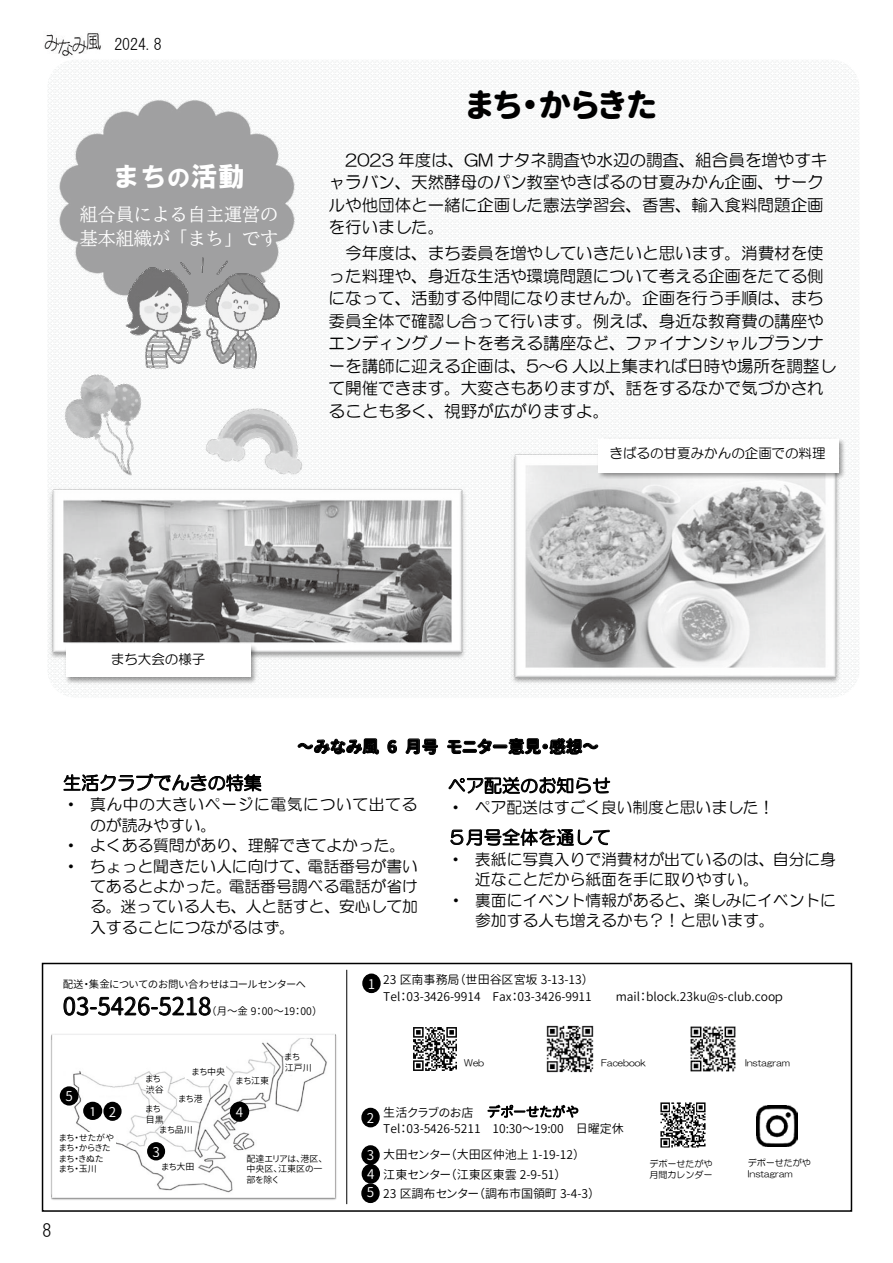
<style>
.page{position:relative;width:893px;height:1263px;background:#fff}
.page>*{position:absolute;margin:0;border:0;box-sizing:border-box;transform-origin:0 0}
.t1{font:33px "Gen Jyuu Gothic X P Heavy";color:#000}
.t2{font:27px "HGS Soei Kakugothic UB";color:#fff}
.t3{font:24px "Gen Jyuu Gothic X P Normal";color:#000}
.t4{font:18px "HG Maru Gothic MPRO";color:#000}
.t5{font:18px/23.4px "BIZ UD Mincho Medium";color:#fff}
.t6{font:18px "HG Gothic M";color:#000}
.t7{font:16.5px/22.5px "HG Maru Gothic MPRO";color:#000}
.t8{font:16.5px "Gen Jyuu Gothic X P Heavy";color:#000}
.t9{font:15.9px "HG Maru Gothic MPRO";color:#000}
.t10{font:15.9px "HG Maru Gothic MPRO";letter-spacing:.035em;color:#000}
.t11{font:15.9px "HG Gothic M";color:#000}
.t12{font:13.5px "HG Maru Gothic MPRO";letter-spacing:.005em;color:#000}
.t13{font:13.5px "Gen Jyuu Gothic X P Normal";color:#fff}
.t14{font:12px/19.8px "Gen Jyuu Gothic X P Normal";color:#000}
.t15{font:10.5px "Gen Jyuu Gothic X P Normal";letter-spacing:.005em;color:#000}
.t16{font:9px/10.5px "Gen Jyuu Gothic X P Normal";color:#000}
.t17{font:9px/10.6px "HG Maru Gothic MPRO";color:#000}
.s1{font-size:24px}
.s2{font-size:13.5px}
</style>
<div class="page">
<img style="left:44px;top:33px;width:57px;height:23px">
<hr style="left:346px;top:970px;width:1px;height:234px;background:#000">
<div style="left:42px;top:963px;width:810px;height:249px;border:2px solid #000"></div>
<img style="left:54px;top:965px;width:287px;height:1px">
<div style="left:362px;top:1108px;width:17px;height:19px;background:#000;border-radius:50%"></div>
<div style="left:361px;top:1108px;width:19px;height:19px;border:2px solid #000;border-radius:50%"></div>
<div style="left:362px;top:1184px;width:17px;height:18px;background:#000;border-radius:50%"></div>
<div style="left:361px;top:1183px;width:19px;height:20px;border:2px solid #000;border-radius:50%"></div>
<div style="left:362px;top:1165px;width:17px;height:18px;background:#000;border-radius:50%"></div>
<div style="left:362px;top:1164px;width:18px;height:19px;border:2px solid #000;border-radius:50%"></div>
<div style="left:362px;top:1146px;width:17px;height:18px;background:#000;border-radius:50%"></div>
<div style="left:361px;top:1145px;width:19px;height:20px;border:2px solid #000;border-radius:50%"></div>
<div style="left:363px;top:974px;width:17px;height:18px;background:#000;border-radius:50%"></div>
<div style="left:362px;top:973px;width:19px;height:20px;border:2px solid #000;border-radius:50%"></div>
<img style="left:660px;top:1102px;width:46px;height:46px">
<img style="left:51px;top:1034px;width:286px;height:166px">
<img style="left:59px;top:1132px;width:56px;height:52px">
<img style="left:151px;top:1158px;width:70px;height:15px">
<img style="left:149px;top:1121px;width:60px;height:17px">
<img style="left:146px;top:1074px;width:31px;height:60px">
<img style="left:168px;top:1090px;width:50px;height:12px">
<img style="left:225px;top:1072px;width:61px;height:15px">
<img style="left:274px;top:1052px;width:55px;height:24px">
<div style="left:186px;top:1065px;width:40px;height:13px;background:#fff"></div>
<div style="left:61px;top:1087px;width:17px;height:18px;background:#000;border-radius:50%"></div>
<div style="left:60px;top:1086px;width:19px;height:19px;border:2px solid #000;border-radius:50%"></div>
<div style="left:231px;top:1102px;width:17px;height:19px;background:#000;border-radius:50%"></div>
<div style="left:230px;top:1101px;width:19px;height:21px;border:2px solid #000;border-radius:50%"></div>
<div style="left:148px;top:1143px;width:16px;height:17px;background:#000;border-radius:50%"></div>
<div style="left:147px;top:1142px;width:18px;height:18px;border:2px solid #000;border-radius:50%"></div>
<div style="left:104px;top:1102px;width:17px;height:18px;background:#000;border-radius:50%"></div>
<div style="left:103px;top:1102px;width:19px;height:19px;border:2px solid #000;border-radius:50%"></div>
<div style="left:84px;top:1102px;width:18px;height:17px;background:#000;border-radius:50%"></div>
<div style="left:83px;top:1102px;width:19px;height:18px;border:2px solid #000;border-radius:50%"></div>
<img style="left:236px;top:1153px;width:100px;height:34px">
<img style="left:413px;top:1027px;width:44px;height:44px">
<img style="left:546px;top:1025px;width:48px;height:48px">
<img style="left:690px;top:1026px;width:46px;height:46px">
<img style="left:756px;top:1106px;width:41px;height:41px">
<div style="left:47px;top:60px;width:812px;height:638px;background:#f8f9f9;border-radius:28px"></div>
<img style="left:511px;top:453px;width:329px;height:232px">
<img style="left:595px;top:438px;width:248px;height:43px">
<img style="left:595px;top:441px;width:251px;height:35px">
<div style="left:598px;top:439px;width:241px;height:33px;background:#fff"></div>
<img style="left:58px;top:99px;width:238px;height:195px">
<div style="left:67px;top:159px;width:216px;height:130px;background:#a0a0a1"></div>
<img style="left:112px;top:254px;width:179px;height:115px">
<img style="left:48px;top:488px;width:418px;height:172px">
<img style="left:184px;top:408px;width:146px;height:111px">
<img style="left:48px;top:343px;width:144px;height:169px">
<img style="left:63px;top:641px;width:196px;height:44px">
<img style="left:63px;top:647px;width:196px;height:34px">
<div style="left:66px;top:644px;width:184px;height:33px;background:#fff"></div>
<p class="t11" style="left:114px;top:36px;width:49px">2024.8</p>
<h2 class="t2" style="left:113px;top:163px;width:133px">まち<span class="s1">の</span>活動</h2>
<p class="t5" style="left:80px;top:203px;width:200px">組合員による自主運営の基本組織が「まち」です</p>
<h1 class="t1" style="left:466px;top:80px;width:192px">まち・からきた</h1>
<p class="t7" style="left:329px;top:148px;width:500px;text-indent:17px">2023 年度は、GM ナタネ調査や水辺の調査、組合員を増やすキャラバン、天然酵母のパン教室やきばるの甘夏みかん企画、サークルや他団体と一緒に企画した憲法学習会、香害、輸入食料問題企画を行いました。</p>
<p class="t7" style="left:329px;top:242px;width:509px;text-indent:17px">今年度は、まち委員を増やしていきたいと思います。消費材を使った料理や、身近な生活や環境問題について考える企画をたてる側になって、活動する仲間になりませんか。企画を行う手順は、まち委員全体で確認し合って行います。例えば、身近な教育費の講座やエンディングノートを考える講座など、ファイナンシャルプランナーを講師に迎える企画は、5～6 人以上集まれば日時や場所を調整して開催できます。大変さもありますが、話をするなかで気づかされることも多く、視野が広がりますよ。</p>
<p class="t12" style="left:609px;top:446px;width:218px">きばるの甘夏みかんの企画での料理</p>
<p class="t12" style="left:111px;top:652px;width:96px">まち大会の様子</p>
<p class="t8" style="left:297px;top:734px;width:303px">～みなみ風 6 月号 モニター意見・感想～</p>
<p class="t4" style="left:63px;top:774px;width:200px">生活クラブでんきの特集</p>
<p class="t10" style="left:63px;top:797px;width:356px">・ 真ん中の大きいページに電気について出てる</p>
<p class="t9" style="left:90px;top:817px;width:128px">のが読みやすい。</p>
<p class="t9" style="left:63px;top:837px;width:344px">・ よくある質問があり、理解できてよかった。</p>
<p class="t9" style="left:63px;top:858px;width:356px">・ ちょっと聞きたい人に向けて、電話番号が書い</p>
<p class="t9" style="left:90px;top:878px;width:329px">てあるとよかった。電話番号調べる電話が省け</p>
<p class="t9" style="left:90px;top:899px;width:329px">る。迷っている人も、人と話すと、安心して加</p>
<p class="t9" style="left:90px;top:919px;width:207px">入することにつながるはず。</p>
<p class="t4" style="left:448px;top:776px;width:164px">ペア配送のお知らせ</p>
<p class="t9" style="left:448px;top:799px;width:328px">・ ペア配送はすごく良い制度と思いました！</p>
<p class="t4" style="left:448px;top:828px;width:164px">５月号全体を通して</p>
<p class="t9" style="left:448px;top:851px;width:389px">・ 表紙に写真入りで消費材が出ているのは、自分に身</p>
<p class="t9" style="left:475px;top:871px;width:285px">近なことだから紙面を手に取りやすい。</p>
<p class="t9" style="left:448px;top:892px;width:389px">・ 裏面にイベント情報があると、楽しみにイベントに</p>
<p class="t9" style="left:475px;top:912px;width:301px">参加する人も増えるかも？！と思います。</p>
<p class="t15" style="left:63px;top:976px;width:245px">配送・集金についてのお問い合わせはコールセンターへ</p>
<h3 class="t3" style="left:63px;top:989px;width:150px">03-5426-5218</h3>
<p class="t15" style="left:212px;top:1003px;width:107px">（月～金 9：00～19：00）</p>
<p class="t13" style="left:368px;top:974px;width:9px">1</p>
<p class="t14" style="left:383px;top:971px;width:210px;line-height:17px">23 区南事務局（世田谷区宮坂 3-13-13）<br>Tel：03-3426-9914 Fax：03-3426-9911</p>
<p class="t14" style="left:616px;top:987px;width:169px">mail：block.23ku@s-club.cooｐ</p>
<p class="t13" style="left:66px;top:1086px;width:9px">5</p>
<p class="t13" style="left:89px;top:1102px;width:29px">1 2</p>
<p class="t16" style="left:59px;top:1132px;width:56px">まち・せたがやまち・からきたまち・きぬた<br>まち・玉川</p>
<p class="t6" style="left:42px;top:1221px;width:10px">8</p>
<p class="t16" style="left:285px;top:1052px;width:16px">まち</p>
<p class="t17" style="left:464px;top:1057px;width:22px">Web</p>
<p class="t17" style="left:601px;top:1057px;width:46px">Facebook</p>
<p class="t17" style="left:745px;top:1057px;width:47px">Instagram</p>
<p class="t16" style="left:192px;top:1066px;width:34px">まち中央</p>
<p class="t16" style="left:285px;top:1062px;width:28px">江戸川</p>
<p class="t16" style="left:146px;top:1073px;width:19px">まち渋谷</p>
<p class="t16" style="left:146px;top:1102px;width:19px;line-height:11.1px">まち目黒</p>
<p class="t16" style="left:236px;top:1075px;width:34px">まち江東</p>
<p class="t16" style="left:179px;top:1093px;width:25px">まち港</p>
<p class="t14" style="left:383px;top:1104px;width:242px;line-height:16.5px">生活クラブのお店 <span class="s2">デポーせたがや<br></span>Tel：03-5426-5211 10:30～19:00 日曜定休</p>
<p class="t14" style="left:383px;top:1144px;width:212px">大田センター（大田区仲池上 1-19-12）江東センター（江東区東雲 2-9-51）<br>23 区調布センター（調布市国領町 3-4-3）</p>
<p class="t13" style="left:236px;top:1102px;width:9px">4</p>
<p class="t13" style="left:367px;top:1108px;width:9px">2</p>
<p class="t16" style="left:160px;top:1125px;width:34px">まち品川</p>
<p class="t13" style="left:152px;top:1142px;width:9px">3</p>
<p class="t13" style="left:367px;top:1146px;width:9px">3</p>
<p class="t16" style="left:247px;top:1153px;width:78px;text-align:justify">配達エリアは、港区、中央区、江東区の一部を除く</p>
<p class="t17" style="left:748px;top:1157px;width:64px">デポーせたがや<br>Instagram</p>
<p class="t17" style="left:650px;top:1158px;width:64px">デポーせたがや月間カレンダー</p>
<p class="t16" style="left:162px;top:1161px;width:34px">まち大田</p>
<p class="t13" style="left:367px;top:1164px;width:9px">4</p>
<p class="t13" style="left:367px;top:1182px;width:9px">5</p>
</div>
